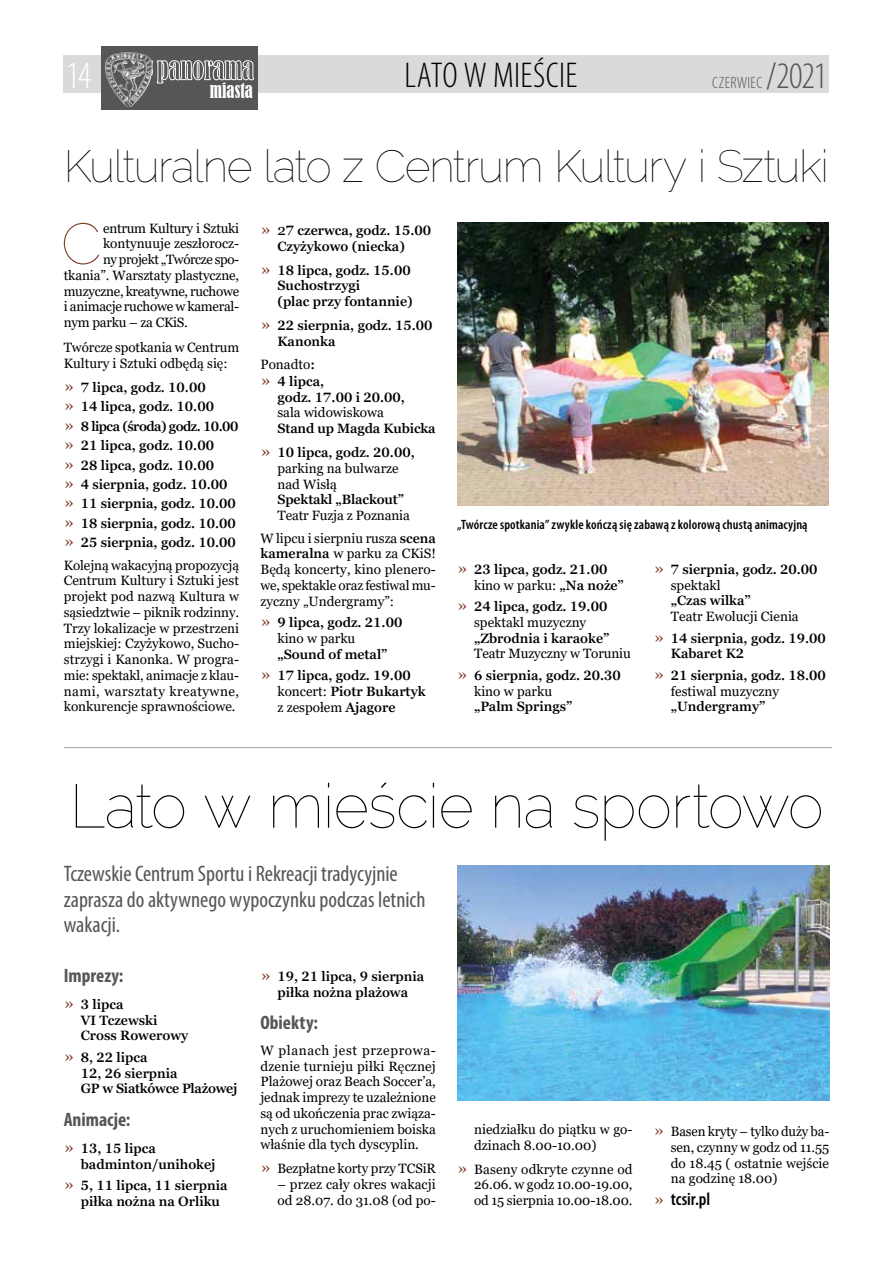
<style>
.page{position:relative;width:893px;height:1263px;background:#fff}
.page>*{position:absolute;margin:0;border:0;box-sizing:border-box;transform-origin:0 0}
.t1{font:100 61.5px "Raleway";letter-spacing:-.015em;color:#000}
.t2{font:100 57.9px "Raleway";color:#7e3c24}
.t3{font:100 45px "Raleway";letter-spacing:-.035em;color:#000}
.t4{font:300 condensed 38.7px "Myriad Pro";color:#fff}
.t5{font:300 condensed 37.5px "Myriad Pro";color:#565655}
.t6{font:300 condensed 36px "Myriad Pro";letter-spacing:.005em;color:#000}
.t7{font:condensed 22.5px/25.5px "Myriad Pro";color:#565655}
.t8{font:700 condensed 19.5px "Myriad Pro";color:#565655}
.t9{font:condensed 19.35px "Bernard";color:#fff;scale:.87 1}
.t10{font:600 condensed 18px "Myriad Pro";color:#000}
.t11{font:300 condensed 16.5px "Myriad Pro";letter-spacing:.015em;color:#565655}
.t12{font:13.5px/15.8px "Georgia";color:#000}
.t13{font:600 13.5px/15.8px "Georgia Pro";color:#000}
.t14{font:13.5px "Georgia";letter-spacing:-.02em;color:#000}
.t15{font:600 condensed 13.5px "Myriad Pro";letter-spacing:.01em;color:#000}
.t16{font:600 13.5px/15.8px "Georgia Pro";letter-spacing:-.02em;color:#000}
.t17{font:13.5px "Georgia";letter-spacing:-.025em;color:#000}
.s1{font-family:"Georgia";font-weight:400;font-size:16.5px;color:#7e3c24}
.s2{font-family:"Georgia";font-weight:400;font-size:15px}
.s3{font-family:"Georgia Pro";font-weight:600}
.s4{font-family:"Georgia";font-weight:400}
.s5{font-size:16.5px;color:#7e3c24}
.s6{font-family:"Georgia";font-weight:400;font-stretch:normal;font-size:16.5px;color:#7e3c24}
</style>
<div class="page">
<div style="left:64px;top:56px;width:765px;height:37px;background:#d9dada"></div>
<div style="left:101px;top:47px;width:157px;height:63px;background:#565655"></div>
<svg style="left:157px;top:60px;width:97px;height:24px"></svg>
<img style="left:105px;top:53px;width:48px;height:53px">
<img style="left:457px;top:866px;width:372px;height:234px">
<img style="left:457px;top:222px;width:372px;height:284px">
<hr style="left:64px;top:747px;width:768px;height:1px;background:#b1b2b3">
<h3 class="t6" style="left:404px;top:54px;width:175px">LATO W MIEŚCIE</h3>
<h3 class="t4" style="left:66px;top:53px;width:27px">14</h3>
<h3 class="t5" style="left:766px;top:53px;width:63px">/2021</h3>
<p class="t11" style="left:712px;top:73px;width:52px">CZERWIEC</p>
<h3 class="t9" style="left:210px;top:80px;width:51px">MIASTA</h3>
<h3 class="t3" style="left:64px;top:140px;width:767px">Kulturalne lato z Centrum Kultury i Sztuki</h3>
<p class="t13" style="left:277px;top:223px;width:155px;text-indent:-17px"><span class="s1">››</span> <span class="s2">2</span>7 czerwca, godz. 15.00<br>Czyżykowo (niecka)</p>
<p class="t13" style="left:277px;top:263px;width:137px;text-indent:-17px"><span class="s1">››</span> 18 lipca, godz. 15.00<br>Suchostrzygi<br>(plac przy fontannie)</p>
<p class="t13" style="left:277px;top:318px;width:157px;text-indent:-17px"><span class="s1">››</span> 22 sierpnia, godz. 15.00<br>Kanonka</p>
<p class="t12" style="left:260px;top:356px;width:56px">Ponadto<span class="s3">:</span></p>
<p class="t13" style="left:277px;top:374px;width:129px;text-indent:-17px"><span class="s1">››</span> 4 lipca,<br>godz. 17.00 i 20.00,</p>
<p class="t12" style="left:277px;top:405px;width:108px">sala widowiskowa</p>
<p class="t13" style="left:260px;top:417px;width:177px;line-height:24px;text-indent:17px">Stand up Magda Kubicka <span class="s1">››</span> 10 lipca, godz. 20.00,</p>
<p class="t12" style="left:277px;top:461px;width:123px">parking na bulwarze nad Wisłą</p>
<p class="t13" style="left:277px;top:492px;width:128px">Spektakl „Blackout”</p>
<p class="t12" style="left:260px;top:505px;width:177px;line-height:22.5px;text-indent:17px">Teatr Fuzja z Poznania<br>W lipcu i sierpniu rusza <span class="s3">scena</span></p>
<p class="t12" style="left:260px;top:546px;width:177px;text-align:justify"><span class="s3">kameralna</span> w parku za CKiS!<br>Będą koncerty, kino plenero&shy;we, spektakle oraz festiwal mu&shy;zyczny „Undergramy”:</p>
<p class="t13" style="left:260px;top:615px;width:143px"><span class="s1">››</span> 9 lipca, godz. 21.00</p>
<p class="t12" style="left:277px;top:631px;width:79px">kino w parku</p>
<p class="t13" style="left:260px;top:644px;width:152px;line-height:21.5px;text-align:center">„Sound of metal”<br><span class="s1">››</span> 17 lipca, godz. 19.00</p>
<p class="t13" style="left:277px;top:684px;width:150px"><span class="s4">koncert:</span> Piotr Bukartyk</p>
<p class="t12" style="left:277px;top:699px;width:120px">z zespołem <span class="s3">Ajagore</span></p>
<h2 class="t2" style="left:61px;top:210px;width:42px">C</h2>
<p class="t14" style="left:103px;top:220px;width:138px">entrum Kultury i Sztuki</p>
<p class="t12" style="left:103px;top:236px;width:138px">kontynuuje zeszłorocz-</p>
<p class="t17" style="left:103px;top:251px;width:138px">ny projekt „Twórcze spo-</p>
<p class="t12" style="left:64px;top:268px;width:177px">tkania”. Warsztaty plastyczne,</p>
<p class="t14" style="left:64px;top:283px;width:177px">muzyczne, kreatywne, ruchowe</p>
<p class="t14" style="left:64px;top:299px;width:177px">i animacje ruchowe w kameral-</p>
<p class="t14" style="left:64px;top:314px;width:126px">nym parku – za CKiS.</p>
<p class="t12" style="left:64px;top:340px;width:177px">Twórcze spotkania w Centrum<br>Kultury i Sztuki odbędą się:</p>
<p class="t13" style="left:64px;top:378px;width:176px;line-height:19.4px"><span class="s1">››</span> 7 lipca, godz. 10.00<br><span class="s1">››</span> 14 lipca, godz. 10.00<br><span class="s1">››</span> 8 lipca (środa) godz. 10.00 <span class="s1">››</span> 21 lipca, godz. 10.00<br><span class="s1">››</span> 28 lipca, godz. 10.00<br><span class="s1">››</span> 4 sierpnia, godz. 10.00 <span class="s1">››</span> 11 sierpnia, godz. 10.00 <span class="s1">››</span> 18 sierpnia, godz. 10.00 <span class="s1">››</span> 25 sierpnia, godz. 10.00</p>
<p class="t12" style="left:64px;top:557px;width:177px;text-align:justify">Kolejną wakacyjną propozycją Centrum Kultury i Sztuki jest projekt pod nazwą Kultura w sąsiedztwie – piknik rodzinny.<br>Trzy lokalizacje w przestrzeni miejskiej: Czyżykowo, Sucho&shy;strzygi i Kanonka. W progra&shy;mie: spektakl, animacje z klau&shy;nami, warsztaty kreatywne, konkurencje sprawnościowe.</p>
<p class="t15" style="left:457px;top:516px;width:352px">„Twórcze spotkania” zwykle kończą się zabawą z kolorową chustą animacyjną</p>
<p class="t13" style="left:457px;top:562px;width:152px"><span class="s1">››</span> 23 lipca, godz. 21.00</p>
<p class="t12" style="left:474px;top:577px;width:151px">kino w parku: <span class="s3">„Na noże”</span></p>
<p class="t13" style="left:457px;top:599px;width:152px"><span class="s1">››</span> 24 lipca, godz. 19.00</p>
<p class="t12" style="left:474px;top:615px;width:114px">spektakl muzyczny</p>
<p class="t13" style="left:474px;top:631px;width:137px">„Zbrodnia i karaoke”</p>
<p class="t12" style="left:474px;top:646px;width:158px">Teatr Muzyczny w Toruniu</p>
<p class="t13" style="left:457px;top:668px;width:165px"><span class="s1">››</span> 6 sierpnia, godz. 20.30</p>
<p class="t12" style="left:474px;top:683px;width:79px">kino w parku</p>
<p class="t13" style="left:474px;top:699px;width:100px">„Palm Springs”</p>
<p class="t13" style="left:654px;top:562px;width:165px"><span class="s1">››</span> 7 sierpnia, godz. 20.00</p>
<p class="t12" style="left:671px;top:577px;width:51px">spektakl</p>
<p class="t13" style="left:671px;top:593px;width:82px">„Czas wilka”</p>
<p class="t12" style="left:671px;top:609px;width:129px">Teatr Ewolucji Cienia</p>
<p class="t13" style="left:671px;top:631px;width:157px;text-indent:-17px"><span class="s1">››</span> 14 sierpnia, godz. 19.00<br>Kabaret K2</p>
<p class="t13" style="left:654px;top:668px;width:174px"><span class="s1">››</span> 21 sierpnia, godz. 18.00</p>
<p class="t12" style="left:671px;top:683px;width:110px">festiwal muzyczny</p>
<p class="t13" style="left:671px;top:699px;width:96px">„Undergramy”</p>
<h1 class="t1" style="left:70px;top:770px;width:756px">Lato w mieście na sportowo</h1>
<h3 class="t7" style="left:64px;top:861px;width:363px">Tczewskie Centrum Sportu i Rekreacji tradycyjnie zaprasza do aktywnego wypoczynku podczas letnich wakacji.</h3>
<h3 class="t8" style="left:64px;top:963px;width:61px">Imprezy:</h3>
<p class="t13" style="left:81px;top:997px;width:109px;text-indent:-17px"><span class="s1">››</span> 3 lipca<br>VI Tczewski<br>Cross Rowerowy</p>
<p class="t16" style="left:81px;top:1050px;width:158px;text-indent:-17px"><span class="s1">››</span> 8, 22 lipca<br>12, 26 sierpnia<br>GP w Siatkówce Plażowej</p>
<h3 class="t8" style="left:64px;top:1107px;width:68px">Animacje:</h3>
<p class="t13" style="left:81px;top:1141px;width:136px;text-indent:-17px"><span class="s1">››</span> 13, 15 lipca badminton/unihokej</p>
<p class="t13" style="left:81px;top:1178px;width:148px;text-indent:-17px"><span class="s1">››</span> 5, 11 lipca, 11 sierpnia piłka nożna na Orliku</p>
<p class="t13" style="left:260px;top:969px;width:165px;text-align:center"><span class="s1">››</span> 19, 21 lipca, 9 sierpnia piłka nożna plażowa</p>
<h3 class="t8" style="left:260px;top:1010px;width:59px">Obiekty:</h3>
<p class="t12" style="left:260px;top:1042px;width:177px;text-align:justify">W planach jest przeprowa&shy;dzenie turnieju piłki Ręcznej Plażowej oraz Beach Soccer’a, jednak imprezy te uzależnione są od ukończenia prac związa&shy;nych z uruchomieniem boiska właśnie dla tych dyscyplin.</p>
<p class="t12" style="left:260px;top:1161px;width:177px"><span class="s5">››</span> Bezpłatne korty przy TCSiR</p>
<p class="t12" style="left:277px;top:1177px;width:160px">– przez cały okres wakacji od 28.07. do 31.08 (od po-</p>
<p class="t12" style="left:474px;top:1121px;width:160px">niedziałku do piątku w go&shy;dzinach 8.00-10.00)</p>
<p class="t12" style="left:474px;top:1161px;width:160px;text-align:justify;text-indent:-17px"><span class="s5">››</span> Baseny odkryte czynne od 26.06. w godz 10.00-19.00, od 15 sierpnia 10.00-18.00.</p>
<p class="t12" style="left:671px;top:1124px;width:160px;text-align:justify;text-indent:-17px"><span class="s5">››</span> Basen kryty – tylko duży ba&shy;sen, czynny w godz od 11.55 do 18.45 ( ostatnie wejście na godzinę 18.00)</p>
<h3 class="t10" style="left:654px;top:1188px;width:58px"><span class="s6">››</span> tcsir.pl</h3>
</div>
